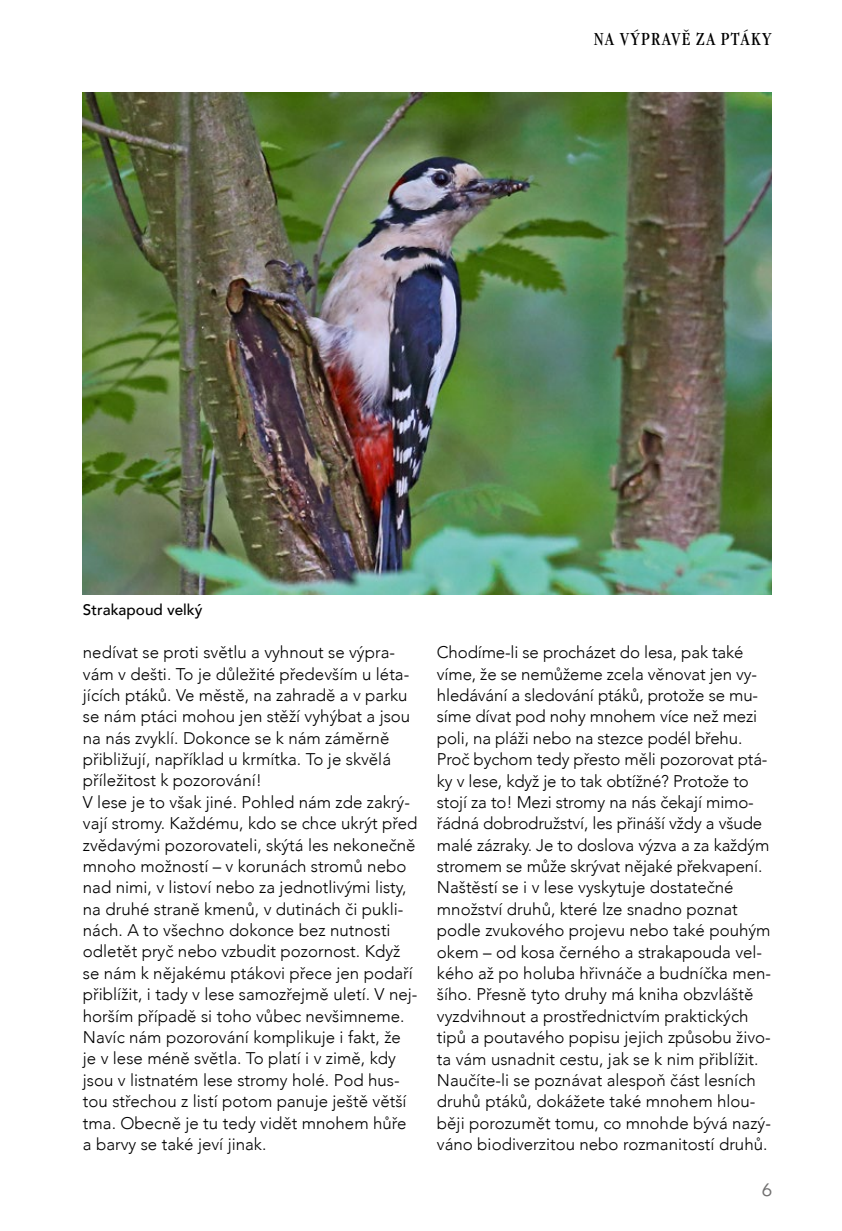
<style>
.page{position:relative;width:842px;height:1231px;background:#fff}
.page>*{position:absolute;margin:0;border:0;box-sizing:border-box;transform-origin:0 0}
.t1{font:condensed 18px "Garamond Itc TOT";letter-spacing:.065em;color:#000}
.t2{font:300 16.88px/21.4px "Avenir";color:#000}
.t3{font:16.88px "Dunbar Low";color:#706f6f}
.t4{font:500 15.3px "Avenir";color:#000}
</style>
<div class="page">
<img style="left:83px;top:92px;width:689px;height:502px">
<p class="t4" style="left:83px;top:597px;width:121px">Strakapoud velký</p>
<p class="t1" style="left:594px;top:29px;width:180px">NA VÝPRAVĚ ZA PTÁKY</p>
<p class="t2" style="left:83px;top:642px;width:336px">nedívat se proti světlu a vyhnout se výpra&shy;vám v dešti. To je důležité především u léta&shy;jících ptáků. Ve městě, na zahradě a v parku se nám ptáci mohou jen stěží vyhýbat a jsou na nás zvyklí. Dokonce se k nám záměrně přibližují, například u krmítka. To je skvělá příležitost k pozorování!<br>V lese je to však jiné. Pohled nám zde zakrý&shy;vají stromy. Každému, kdo se chce ukrýt před zvědavými pozorovateli, skýtá les nekonečně mnoho možností – v korunách stromů nebo nad nimi, v listoví nebo za jednotlivými listy, na druhé straně kmenů, v dutinách či pukli&shy;nách. A to všechno dokonce bez nutnosti odletět pryč nebo vzbudit pozornost. Když se nám k nějakému ptákovi přece jen podaří přiblížit, i tady v lese samozřejmě uletí. V nej&shy;horším případě si toho vůbec nevšimneme.<br>Navíc nám pozorování komplikuje i fakt, že je v lese méně světla. To platí i v zimě, kdy jsou v listnatém lese stromy holé. Pod hus&shy;tou střechou z listí potom panuje ještě větší tma. Obecně je tu tedy vidět mnohem hůře a barvy se také jeví jinak.</p>
<p class="t2" style="left:437px;top:642px;width:336px">Chodíme-li se procházet do lesa, pak také víme, že se nemůžeme zcela věnovat jen vy&shy;hledávání a sledování ptáků, protože se mu&shy;síme dívat pod nohy mnohem více než mezi poli, na pláži nebo na stezce podél břehu.<br>Proč bychom tedy přesto měli pozorovat ptá&shy;ky v lese, když je to tak obtížné? Protože to stojí za to! Mezi stromy na nás čekají mimo&shy;řádná dobrodružství, les přináší vždy a všude malé zázraky. Je to doslova výzva a za každým stromem se může skrývat nějaké překvapení.<br>Naštěstí se i v lese vyskytuje dostatečné množství druhů, které lze snadno poznat podle zvukového projevu nebo také pouhým okem – od kosa černého a strakapouda vel&shy;kého až po holuba hřivnáče a budníčka men&shy;šího. Přesně tyto druhy má kniha obzvláště vyzdvihnout a prostřednictvím praktických tipů a poutavého popisu jejich způsobu živo&shy;ta vám usnadnit cestu, jak se k nim přiblížit.<br>Naučíte-li se poznávat alespoň část lesních druhů ptáků, dokážete také mnohem hlou&shy;běji porozumět tomu, co mnohde bývá nazý&shy;váno biodiverzitou nebo rozmanitostí druhů.</p>
<p class="t3" style="left:762px;top:1177px;width:11px">6</p>
</div>
